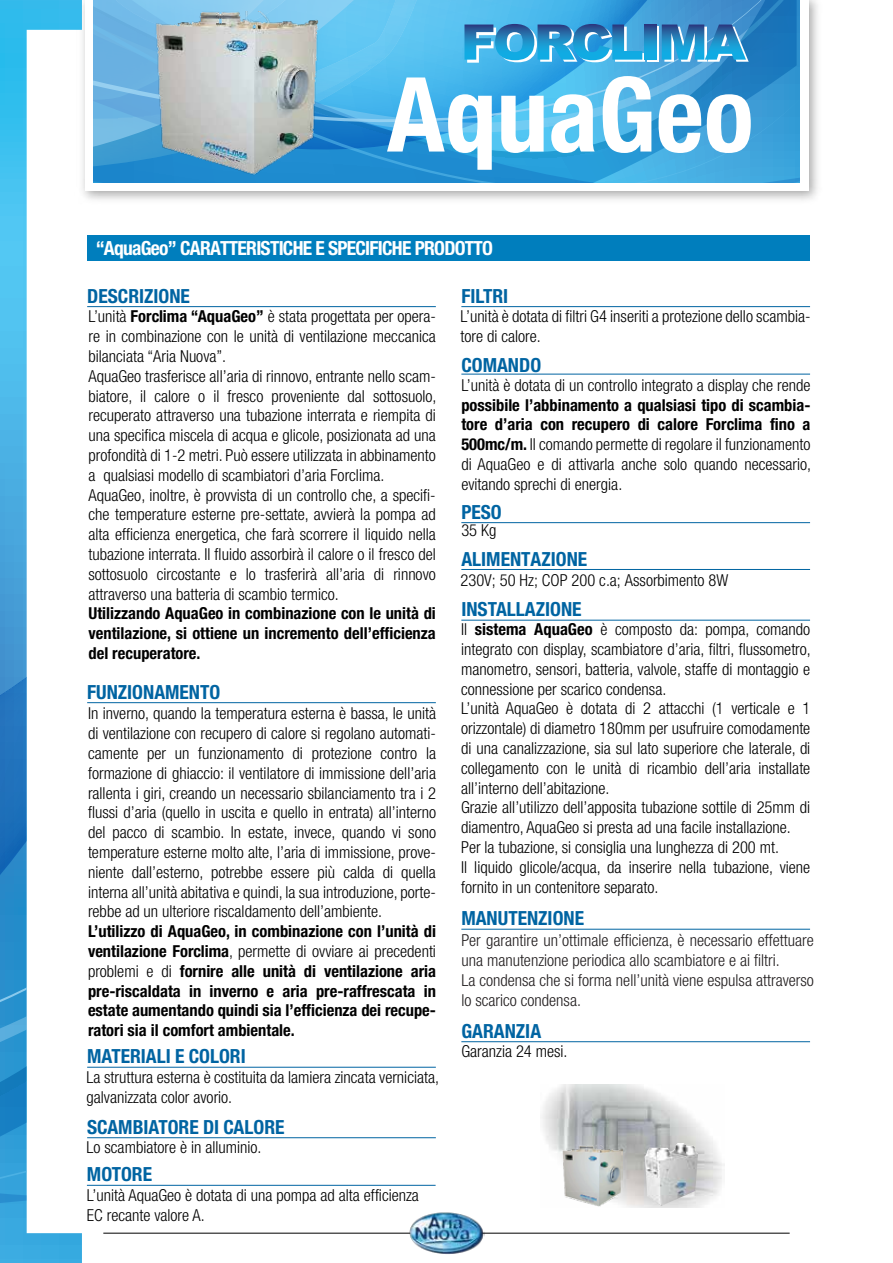
<style>
.page{position:relative;width:893px;height:1263px;background:#fff}
.page>*{position:absolute;margin:0;border:0;box-sizing:border-box;transform-origin:0 0}
.t1{font:700 condensed 103.65px "Helvetica Neue";color:#fff}
.t2{font:700 condensed 19.5px "Helvetica Neue";color:#0064a2}
.t3{font:700 condensed 19.5px "Helvetica Neue";letter-spacing:-.035em;color:#fff}
.t4{font:300 condensed 16.5px/19.8px "Helvetica Neue";color:#000}
.t5{font:700 condensed 16.5px/19.8px "Helvetica Neue";color:#000;text-align:justify}
.t6{font:300 condensed 16.5px/19.8px "Helvetica Neue";color:#231f20}
.s1{font-weight:700}
.s2{font-weight:300}
</style>
<div class="page">
<hr style="left:103px;top:1233px;width:687px;height:1px;background:#010101">
<img style="left:408px;top:1212px;width:77px;height:42px">
<hr style="left:87px;top:306px;width:349px;height:1px;background:#0064a2">
<hr style="left:87px;top:702px;width:349px;height:1px;background:#0064a2">
<hr style="left:87px;top:1067px;width:349px;height:1px;background:#0064a2">
<hr style="left:87px;top:1137px;width:349px;height:1px;background:#0064a2">
<hr style="left:461px;top:374px;width:349px;height:1px;background:#0064a2">
<hr style="left:87px;top:1185px;width:349px;height:1px;background:#0064a2">
<hr style="left:461px;top:522px;width:349px;height:1px;background:#0064a2">
<hr style="left:461px;top:306px;width:349px;height:1px;background:#0064a2">
<hr style="left:461px;top:620px;width:349px;height:1px;background:#0064a2">
<hr style="left:461px;top:929px;width:349px;height:1px;background:#0064a2">
<hr style="left:461px;top:1041px;width:349px;height:1px;background:#0064a2">
<div style="left:87px;top:235px;width:723px;height:26px;background:#007ebd"></div>
<hr style="left:461px;top:569px;width:349px;height:1px;background:#0064a2">
<img style="left:541px;top:1084px;width:183px;height:123px">
<img style="left:645px;top:1143px;width:53px;height:63px">
<img style="left:562px;top:1145px;width:60px;height:61px">
<img style="left:82px;top:0;width:736px;height:200px">
<div style="left:85px;top:0;width:723px;height:191px;background:#fff"></div>
<svg style="left:94px;top:0;width:706px;height:183px;background:#45a8df"></svg>
<div style="left:648px;top:27px;width:11px;height:35px;background:#fff"></div>
<svg style="left:464px;top:24px;width:181px;height:39px;background:#45a2d4"></svg>
<svg style="left:645px;top:25px;width:12px;height:35px"></svg>
<svg style="left:662px;top:25px;width:87px;height:37px;background:#479ecf"></svg>
<img style="left:156px;top:12px;width:162px;height:164px">
<svg style="left:0;top:1221px;width:82px;height:42px"></svg>
<svg style="left:0;top:0;width:82px;height:1221px"></svg>
<svg style="left:0;top:410px;width:82px;height:784px"></svg>
<h1 class="t1" style="left:387px;top:52px;width:368px">AquaGeo</h1>
<p class="t3" style="left:96px;top:237px;width:399px">“AquaGeo” CARATTERISTICHE E SPECIFICHE PRODOTTO</p>
<p class="t2" style="left:87px;top:284px;width:104px">DESCRIZIONE</p>
<p class="t4" style="left:88px;top:306px;width:349px">L’unità <span class="s1">Forclima “AquaGeo”</span> è stata progettata per opera&shy;re in combinazione con le unità di ventilazione meccanica bilanciata “Aria Nuova”.<br>AquaGeo trasferisce all’aria di rinnovo, entrante nello scam&shy;biatore, il calore o il fresco proveniente dal sottosuolo, recuperato attraverso una tubazione interrata e riempita di una specifica miscela di acqua e glicole, posizionata ad una profondità di 1-2 metri. Può essere utilizzata in abbinamento a qualsiasi modello di scambiatori d’aria Forclima.<br>AquaGeo, inoltre, è provvista di un controllo che, a specifi&shy;che temperature esterne pre-settate, avvierà la pompa ad alta efficienza energetica, che farà scorrere il liquido nella tubazione interrata. Il fluido assorbirà il calore o il fresco del sottosuolo circostante e lo trasferirà all’aria di rinnovo attraverso una batteria di scambio termico.</p>
<p class="t5" style="left:88px;top:603px;width:349px">Utilizzando AquaGeo in combinazione con le unità di ventilazione, si ottiene un incremento dell’efficienza del recuperatore.</p>
<p class="t2" style="left:87px;top:680px;width:135px">FUNZIONAMENTO</p>
<p class="t4" style="left:88px;top:703px;width:350px;text-align:justify">In inverno, quando la temperatura esterna è bassa, le unità di ventilazione con recupero di calore si regolano automati&shy;camente per un funzionamento di protezione contro la formazione di ghiaccio: il ventilatore di immissione dell’aria rallenta i giri, creando un necessario sbilanciamento tra i 2 flussi d’aria (quello in uscita e quello in entrata) all’interno del pacco di scambio. In estate, invece, quando vi sono temperature esterne molto alte, l’aria di immissione, prove&shy;niente dall’esterno, potrebbe essere più calda di quella interna all’unità abitativa e quindi, la sua introduzione, porte&shy;rebbe ad un ulteriore riscaldamento dell’ambiente.</p>
<p class="t5" style="left:88px;top:921px;width:350px">L’utilizzo di AquaGeo, in combinazione con l’unità di ventilazione Forclima<span class="s2">, permette di ovviare ai precedenti problemi e di</span> fornire alle unità di ventilazione aria pre-riscaldata in inverno e aria pre-raffrescata in estate aumentando quindi sia l’efficienza dei recupe&shy;ratori sia il comfort ambientale.</p>
<p class="t4" style="left:87px;top:1067px;width:354px">La struttura esterna è costituita da lamiera zincata verniciata, galvanizzata color avorio.</p>
<p class="t4" style="left:87px;top:1137px;width:176px">Lo scambiatore è in alluminio.</p>
<p class="t4" style="left:87px;top:1185px;width:334px">L’unità AquaGeo è dotata di una pompa ad alta efficienza<br>EC recante valore A.</p>
<p class="t2" style="left:87px;top:1044px;width:160px">MATERIALI E COLORI</p>
<p class="t2" style="left:87px;top:1115px;width:199px">SCAMBIATORE DI CALORE</p>
<p class="t2" style="left:87px;top:1162px;width:67px">MOTORE</p>
<p class="t2" style="left:461px;top:284px;width:48px">FILTRI</p>
<p class="t4" style="left:460px;top:306px;width:352px">L’unità è dotata di filtri G4 inseriti a protezione dello scambia&shy;tore di calore.</p>
<p class="t2" style="left:461px;top:353px;width:81px">COMANDO</p>
<p class="t4" style="left:461px;top:375px;width:351px">L’unità è dotata di un controllo integrato a display che rende</p>
<p class="t4" style="left:461px;top:395px;width:351px;text-align:justify"><span class="s1">possibile l’abbinamento a qualsiasi tipo di scambia&shy;tore d’aria con recupero di calore Forclima fino a 500mc/m.</span> Il comando permette di regolare il funzionamento di AquaGeo e di attivarla anche solo quando necessario, evitando sprechi di energia.</p>
<p class="t4" style="left:461px;top:520px;width:37px">35 Kg</p>
<p class="t2" style="left:461px;top:500px;width:42px">PESO</p>
<p class="t2" style="left:461px;top:547px;width:127px">ALIMENTAZIONE</p>
<p class="t4" style="left:460px;top:570px;width:269px">230V; 50 Hz; COP 200 c.a; Assorbimento 8W</p>
<p class="t2" style="left:461px;top:597px;width:122px">INSTALLAZIONE</p>
<p class="t4" style="left:461px;top:619px;width:351px">Il <span class="s1">sistema AquaGeo</span> è composto da: pompa, comando integrato con display, scambiatore d’aria, filtri, flussometro, manometro, sensori, batteria, valvole, staffe di montaggio e connessione per scarico condensa.<br>L’unità AquaGeo è dotata di 2 attacchi (1 verticale e 1 orizzontale) di diametro 180mm per usufruire comodamente di una canalizzazione, sia sul lato superiore che laterale, di collegamento con le unità di ricambio dell’aria installate all’interno dell’abitazione.<br>Grazie all’utilizzo dell’apposita tubazione sottile di 25mm di diamentro, AquaGeo si presta ad una facile installazione.<br>Per la tubazione, si consiglia una lunghezza di 200 mt.<br>Il liquido glicole/acqua, da inserire nella tubazione, viene fornito in un contenitore separato.</p>
<p class="t6" style="left:461px;top:930px;width:354px">Per garantire un’ottimale efficienza, è necessario effettuare una manutenzione periodica allo scambiatore e ai filtri.<br>La condensa che si forma nell’unità viene espulsa attraverso lo scarico condensa.</p>
<p class="t4" style="left:461px;top:1041px;width:108px">Garanzia 24 mesi.</p>
<p class="t2" style="left:461px;top:906px;width:124px">MANUTENZIONE</p>
<p class="t2" style="left:461px;top:1019px;width:81px">GARANZIA</p>
</div>
